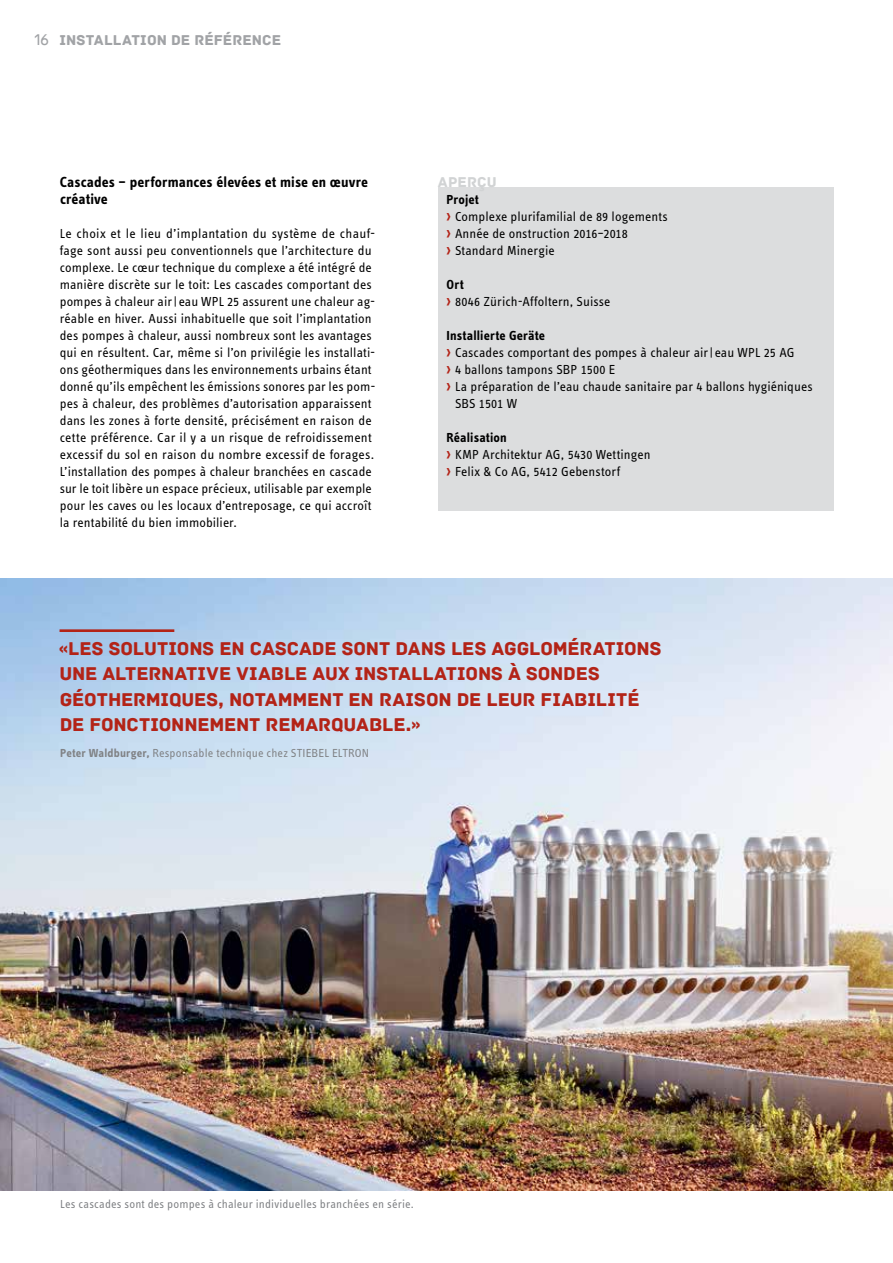
<style>
.page{position:relative;width:893px;height:1263px;background:#fff}
.page>*{position:absolute;margin:0;border:0;box-sizing:border-box;transform-origin:0 0}
.t1{font:19.5px/25.5px "Archive";letter-spacing:-.005em;color:#b32317}
.t2{font:700 15px "STE Info Text";letter-spacing:.005em;color:#000}
.t3{font:15px "Archive";letter-spacing:.005em;color:#a1a3a6}
.t4{font:15px "Archive";letter-spacing:.01em;color:#d1d3d4}
.t5{font:13.5px/17px "STE Info Text";letter-spacing:.005em;color:#000}
.t6{font:700 13.5px "STE Info Text";letter-spacing:.01em;color:#000}
.t7{font:12px "STE Info Text";letter-spacing:.01em;color:#808285}
.s1{font-family:"F2 FOCR Bczyk Com";font-size:14.7px}
.s2{font-weight:700}
.s3{font-family:"F2 FOCR Bczyk Com";font-size:16.5px;color:#b32317}
</style>
<div class="page">
<img style="left:0;top:578px;width:893px;height:613px">
<hr style="left:60px;top:629px;width:114px;height:3px;background:#b32317">
<div style="left:438px;top:187px;width:395px;height:323px;background:#dcddde"></div>
<p class="t3" style="left:34px;top:31px;width:248px"><span class="s1">16</span> INSTALLATION DE RÉFÉRENCE</p>
<p class="t2" style="left:60px;top:173px;width:310px">Cascades – performances élevées et mise en œuvre</p>
<p class="t4" style="left:438px;top:173px;width:60px">APERÇU</p>
<p class="t2" style="left:60px;top:190px;width:49px">créative</p>
<p class="t5" style="left:60px;top:225px;width:317px">Le choix et le lieu d’implantation du système de chauf&shy;fage sont aussi peu conventionnels que l’architecture du complexe. Le cœur technique du complexe a été intégré de manière discrète sur le toit: Les cascades comportant des pompes à chaleur air| eau WPL 25 assurent une chaleur ag&shy;réable en hiver. Aussi inhabituelle que soit l’implantation des pompes à chaleur, aussi nombreux sont les avantages qui en résultent. Car, même si l’on privilégie les installati&shy;ons géothermiques dans les environnements urbains étant donné qu’ils empêchent les émissions sonores par les pom&shy;pes à chaleur, des problèmes d’autorisation apparaissent dans les zones à forte densité, précisément en raison de cette préférence. Car il y a un risque de refroidissement excessif du sol en raison du nombre excessif de forages.<br>L’installation des pompes à chaleur branchées en cascade sur le toit libère un espace précieux, utilisable par exemple pour les caves ou les locaux d’entreposage, ce qui accroît la rentabilité du bien immobilier.</p>
<p class="t5" style="left:446px;top:191px;width:223px"><span class="s2">Projet<br></span><span class="s3">›</span> Complexe plurifamilial de 89 logements <span class="s3">›</span> Année de onstruction 2016–2018<br><span class="s3">›</span> Standard Minergie</p>
<p class="t5" style="left:446px;top:276px;width:165px"><span class="s2">Ort<br></span><span class="s3">›</span> 8046 Zürich-Affoltern, Suisse</p>
<p class="t6" style="left:446px;top:328px;width:100px">Installierte Geräte</p>
<p class="t5" style="left:446px;top:344px;width:350px"><span class="s3">›</span> Cascades comportant des pompes à chaleur air| eau WPL 25 AG</p>
<p class="t5" style="left:446px;top:361px;width:170px"><span class="s3">›</span> 4 ballons tampons SBP 1500 E</p>
<p class="t5" style="left:446px;top:378px;width:368px"><span class="s3">›</span> La préparation de l’eau chaude sanitaire par 4 ballons hygiéniques</p>
<p class="t5" style="left:455px;top:395px;width:64px">SBS 1501 W</p>
<p class="t5" style="left:446px;top:429px;width:206px"><span class="s2">Réalisation<br></span><span class="s3">›</span> KMP Architektur AG, 5430 Wettingen <span class="s3">›</span> Felix &amp; Co AG, 5412 Gebenstorf</p>
<h1 class="t1" style="left:59px;top:636px;width:604px">«LES SOLUTIONS EN CASCADE SONT DANS LES AGGLOMÉRATIONS UNE ALTERNATIVE VIABLE AUX INSTALLATIONS À SONDES GÉOTHERMIQUES, NOTAMMENT EN RAISON DE LEUR FIABILITÉ DE FONCTIONNEMENT REMARQUABLE.»</h1>
<p class="t7" style="left:60px;top:746px;width:310px"><span class="s2">Peter Waldburger,</span> Responsable technique chez STIEBEL ELTRON</p>
<p class="t7" style="left:60px;top:1197px;width:355px">Les cascades sont des pompes à chaleur individuelles branchées en série.</p>
</div>
